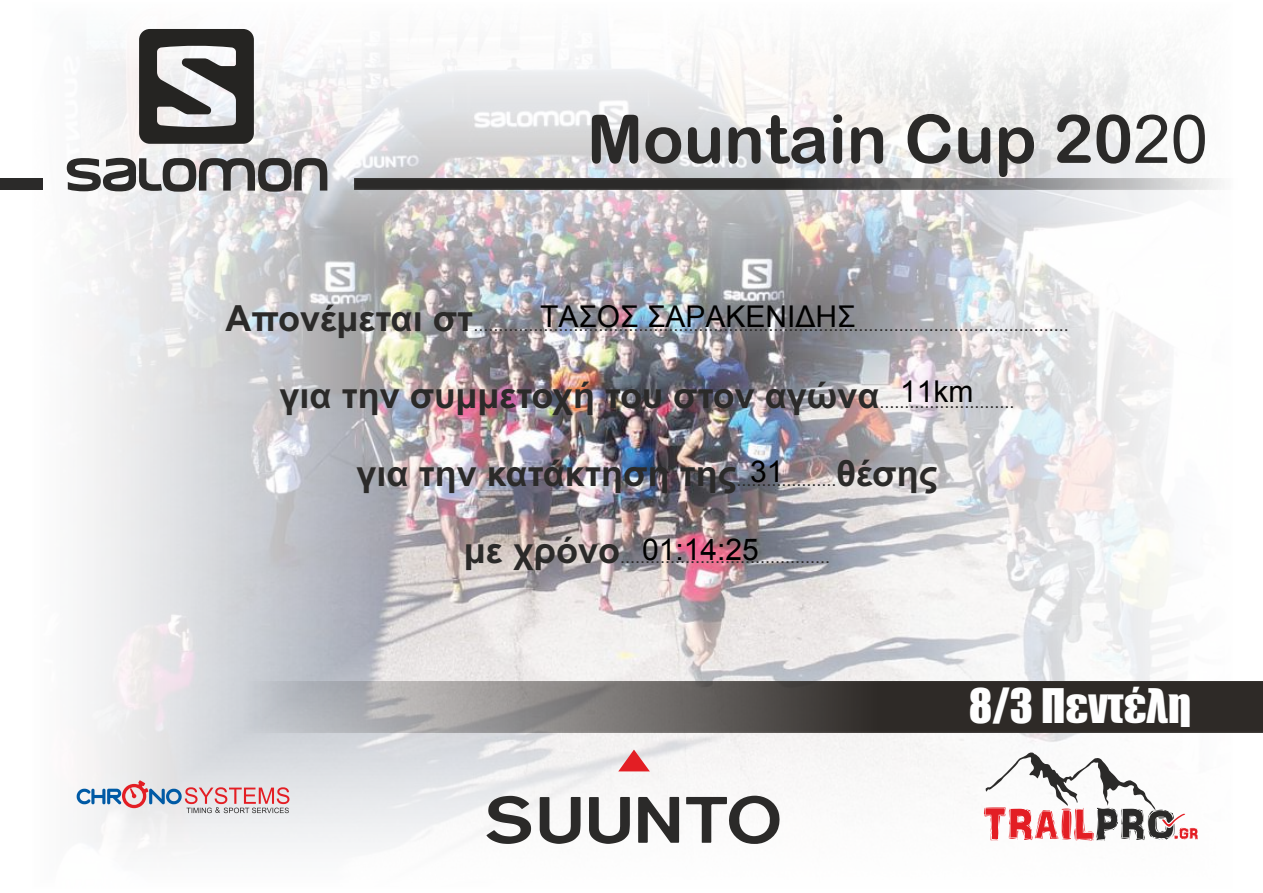
<style>
.page{position:relative;width:1263px;height:893px;background:#fff}
.page>*{position:absolute;margin:0;border:0;box-sizing:border-box;transform-origin:0 0}
.t1{font:67.2px "Arial Rounded MT Bold";color:#2b2a29}
.t2{font:44.1px "Impact";color:#fefefe}
.t3{font:700 36px/77.4px "Arial";color:#2b2a29;text-align:center}
.t4{font:30px "Arial";color:#000}
.t5{font:18px "Arial";color:#2b2a29}
.s1{font-family:"Arial"}
.s2{font-weight:700;font-size:36px}
.s3{font-weight:400;font-size:18px}
</style>
<div class="page">
<img style="left:66px;top:28px;width:1172px;height:824px">
<img style="left:66px;top:682px;width:1197px;height:50px">
<svg style="left:77px;top:780px;width:212px;height:33px;background:#cebfc7"></svg>
<div style="left:0;top:178px;width:43px;height:12px;background:#2b2a29"></div>
<img style="left:355px;top:178px;width:883px;height:12px">
<svg style="left:984px;top:752px;width:214px;height:89px"></svg>
<svg style="left:67px;top:158px;width:260px;height:34px"></svg>
<svg style="left:139px;top:29px;width:115px;height:115px"></svg>
<svg style="left:618px;top:750px;width:32px;height:21px"></svg>
<svg style="left:486px;top:795px;width:294px;height:49px"></svg>
<h1 class="t1" style="left:587px;top:114px;width:623px">Mountain Cup 20<span class="s1">20</span></h1>
<p class="t5" style="left:225px;top:318px;width:845px"><span class="s2">Απονέμεται στ</span>.......................................................................................................................</p>
<h3 class="t4" style="left:540px;top:300px;width:317px">ΤΑΣΟΣ ΣΑΡΑΚΕΝΙΔΗΣ</h3>
<h3 class="t4" style="left:900px;top:375px;width:75px">11km</h3>
<h3 class="t3" style="left:280px;top:360px;width:736px">για την συμμετοχή του στον αγώνα<span class="s3">........................... </span>για την κατάκτηση της<span class="s3">....................</span>θέσης</h3>
<h3 class="t4" style="left:750px;top:455px;width:35px">31</h3>
<p class="t5" style="left:464px;top:550px;width:368px"><span class="s2">με χρόνο</span>..........................................</p>
<h3 class="t4" style="left:642px;top:533px;width:118px">01:14:25</h3>
<h2 class="t2" style="left:969px;top:688px;width:224px">8/3 Πεντέλη</h2>
</div>
